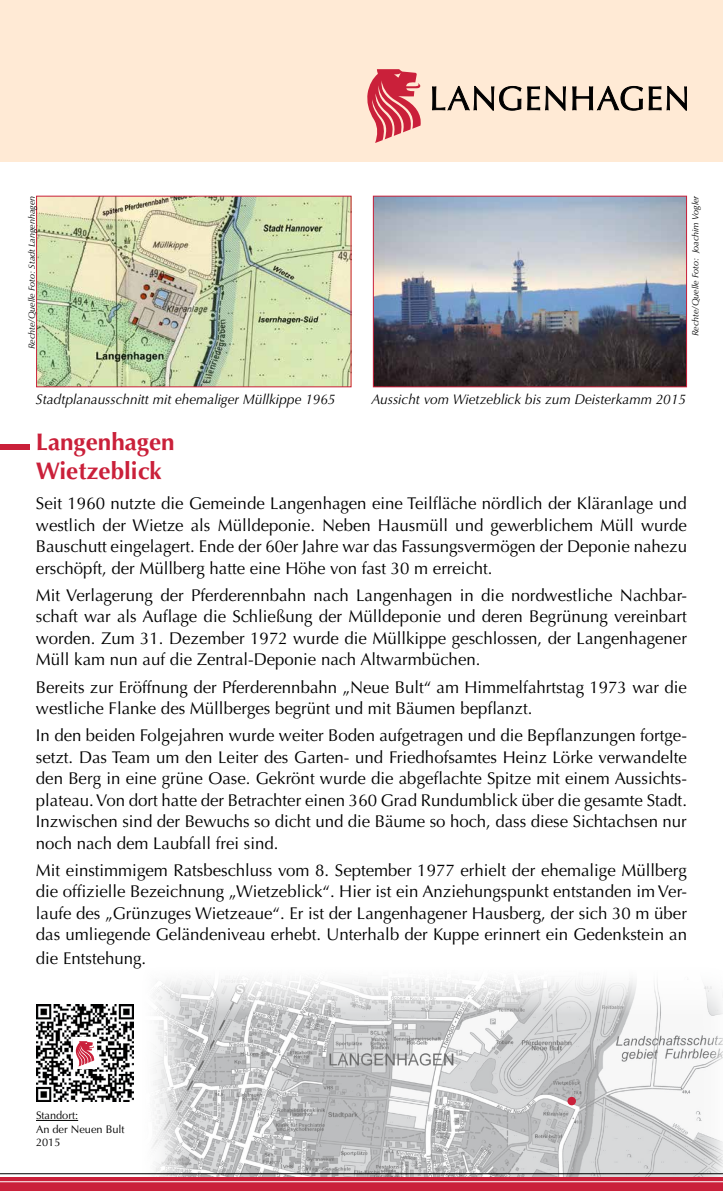
<style>
.page{position:relative;width:723px;height:1191px;background:#fff}
.page>*{position:absolute;margin:0;border:0;box-sizing:border-box;transform-origin:0 0}
.t1{font:700 24px/29px "Optima LT Std";color:#ca203a}
.t2{font:17px/21.5px "Optima LT Std";color:#000;text-align:justify}
.t3{font:italic 14px "Optima LT Std";color:#000}
.t4{font:11px/13.2px "Optima LT Std";color:#000}
.t5{font:italic 9px "Optima LT Std";color:#000}
</style>
<div class="page">
<div style="left:0;top:444px;width:29px;height:6px;background:#ca203a"></div>
<img style="left:38px;top:198px;width:311px;height:187px">
<div style="left:36px;top:196px;width:315px;height:191px;border:1px solid #ca203a"></div>
<img style="left:133px;top:977px;width:590px;height:200px">
<svg style="left:567px;top:1096px;width:9px;height:9px"></svg>
<div style="left:0;top:1177px;width:723px;height:14px;background:#ca203a"></div>
<hr style="left:0;top:1181px;width:723px;height:1px;background:#fff">
<hr style="left:0;top:1173px;width:723px;height:1px;background:#000">
<div style="left:0;top:0;width:723px;height:161px;background:#ffead5"></div>
<svg style="left:432px;top:86px;width:89px;height:24px"></svg>
<svg style="left:527px;top:86px;width:38px;height:24px"></svg>
<svg style="left:573px;top:86px;width:69px;height:24px"></svg>
<svg style="left:649px;top:87px;width:12px;height:23px"></svg>
<svg style="left:667px;top:86px;width:20px;height:24px"></svg>
<svg style="left:367px;top:69px;width:54px;height:74px"></svg>
<img style="left:375px;top:198px;width:310px;height:187px">
<div style="left:373px;top:196px;width:314px;height:191px;border:1px solid #ca203a"></div>
<hr style="left:36px;top:1120px;width:42px;height:1px;background:#000">
<img style="left:37px;top:1004px;width:97px;height:97px">
<div style="left:74px;top:1037px;width:23px;height:32px;background:#fff"></div>
<svg style="left:76px;top:1041px;width:19px;height:25px"></svg>
<p class="t5" style="left:26px;top:349px;width:155px;rotate:-90deg">Rechte/Quelle Foto: Stadt Langenhagen</p>
<p class="t5" style="left:690px;top:336px;width:142px;rotate:-90deg">Rechte/Quelle Foto: Joachim Vogler</p>
<p class="t3" style="left:36px;top:391px;width:301px">Stadtplanausschnitt mit ehemaliger Müllkippe 1965</p>
<p class="t3" style="left:371px;top:391px;width:316px">Aussicht vom Wietzeblick bis zum Deisterkamm 2015</p>
<h1 class="t1" style="left:36px;top:428px;width:140px">Langenhagen<br>Wietzeblick</h1>
<p class="t2" style="left:36px;top:493px;width:652px">Seit 1960 nutzte die Gemeinde Langenhagen eine Teilfläche nördlich der Kläranlage und westlich der Wietze als Mülldeponie. Neben Hausmüll und gewerblichem Müll wurde Bauschutt eingelagert. Ende der 60er Jahre war das Fassungsvermögen der Deponie nahezu erschöpft, der Müllberg hatte eine Höhe von fast 30 m erreicht.</p>
<p class="t2" style="left:36px;top:584px;width:652px">Mit Verlagerung der Pferderennbahn nach Langenhagen in die nordwestliche Nachbar&shy;schaft war als Auflage die Schließung der Mülldeponie und deren Begrünung vereinbart worden. Zum 31. Dezember 1972 wurde die Müllkippe geschlossen, der Langenhagener Müll kam nun auf die Zentral-Deponie nach Altwarmbüchen.</p>
<p class="t2" style="left:36px;top:676px;width:652px">Bereits zur Eröffnung der Pferderennbahn „Neue Bult“ am Himmelfahrtstag 1973 war die westliche Flanke des Müllberges begrünt und mit Bäumen bepflanzt.</p>
<p class="t2" style="left:36px;top:725px;width:652px">In den beiden Folgejahren wurde weiter Boden aufgetragen und die Bepflanzungen fortge&shy;setzt. Das Team um den Leiter des Garten- und Friedhofsamtes Heinz Lörke verwandelte den Berg in eine grüne Oase. Gekrönt wurde die abgeflachte Spitze mit einem Aussichts&shy;plateau. Von dort hatte der Betrachter einen 360 Grad Rundumblick über die gesamte Stadt.<br>Inzwischen sind der Bewuchs so dicht und die Bäume so hoch, dass diese Sichtachsen nur noch nach dem Laubfall frei sind.</p>
<p class="t2" style="left:36px;top:859px;width:652px">Mit einstimmigem Ratsbeschluss vom 8. September 1977 erhielt der ehemalige Müllberg die offizielle Bezeichnung „Wietzeblick“. Hier ist ein Anziehungspunkt entstanden im Ver&shy;laufe des „Grünzuges Wietzeaue“. Er ist der Langenhagener Hausberg, der sich 30 m über das umliegende Geländeniveau erhebt. Unterhalb der Kuppe erinnert ein Gedenkstein an</p>
<p class="t2" style="left:36px;top:948px;width:112px">die Entstehung.</p>
<p class="t4" style="left:36px;top:1109px;width:90px">Standort:<br>An der Neuen Bult<br>2015</p>
</div>
